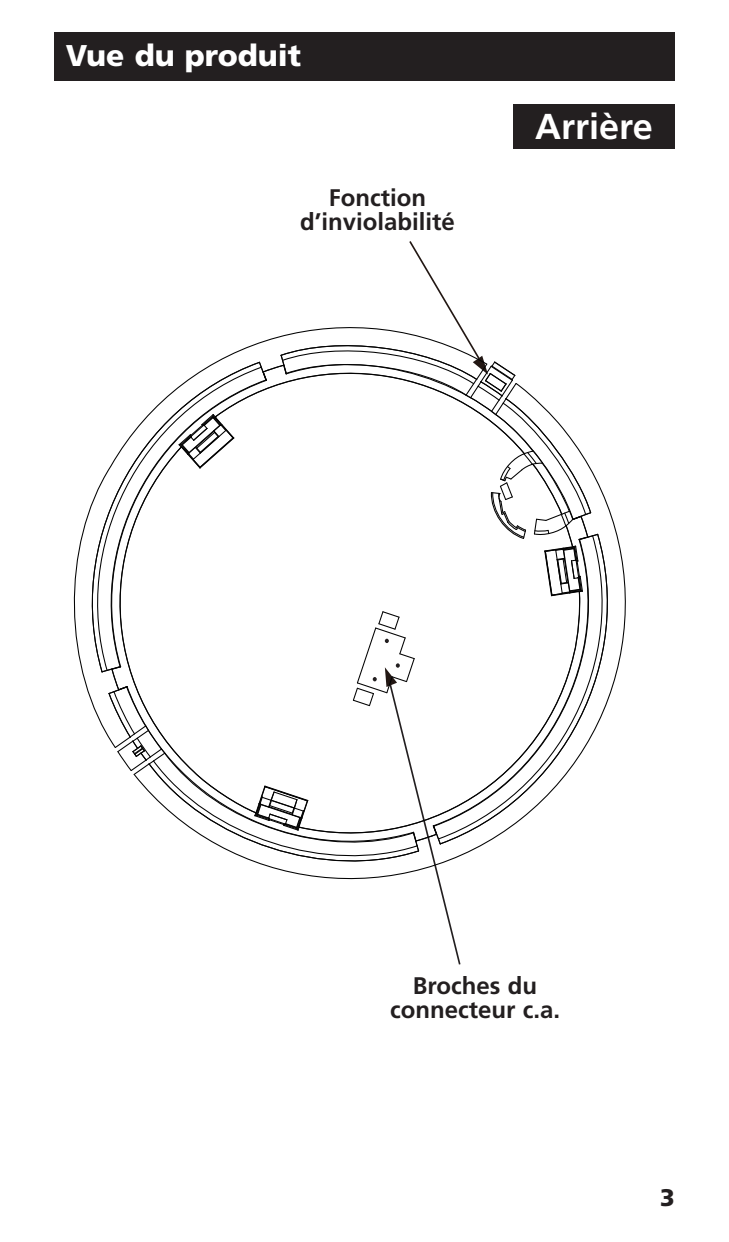
<style>
.page{position:relative;width:729px;height:1242px;background:#fff}
.page>*{position:absolute;margin:0;border:0;box-sizing:border-box;transform-origin:0 0}
.t1{font:700 36px "Frutiger";color:#fff}
.t2{font:900 30px "Frutiger";color:#fff}
.t3{font:700 24px/24px "Frutiger";color:#231f20;text-align:center}
.t4{font:900 24px "Frutiger";color:#231f20}
</style>
<div class="page">
<svg style="left:462px;top:535px;width:164px;height:305px"></svg>
<svg style="left:74px;top:387px;width:104px;height:285px"></svg>
<svg style="left:178px;top:241px;width:421px;height:356px"></svg>
<svg style="left:101px;top:610px;width:361px;height:355px"></svg>
<div style="left:513px;top:105px;width:162px;height:44px;background:#231f20"></div>
<div style="left:54px;top:32px;width:621px;height:49px;background:#231f20"></div>
<p class="t2" style="left:66px;top:43px;width:237px">Vue du produit</p>
<p class="t3" style="left:300px;top:187px;width:156px">Fonction d’inviolabilité</p>
<h1 class="t1" style="left:535px;top:112px;width:119px">Arrière</h1>
<p class="t3" style="left:390px;top:976px;width:171px">Broches du connecteur c.a.</p>
<p class="t4" style="left:660px;top:1188px;width:16px">3</p>
</div>
